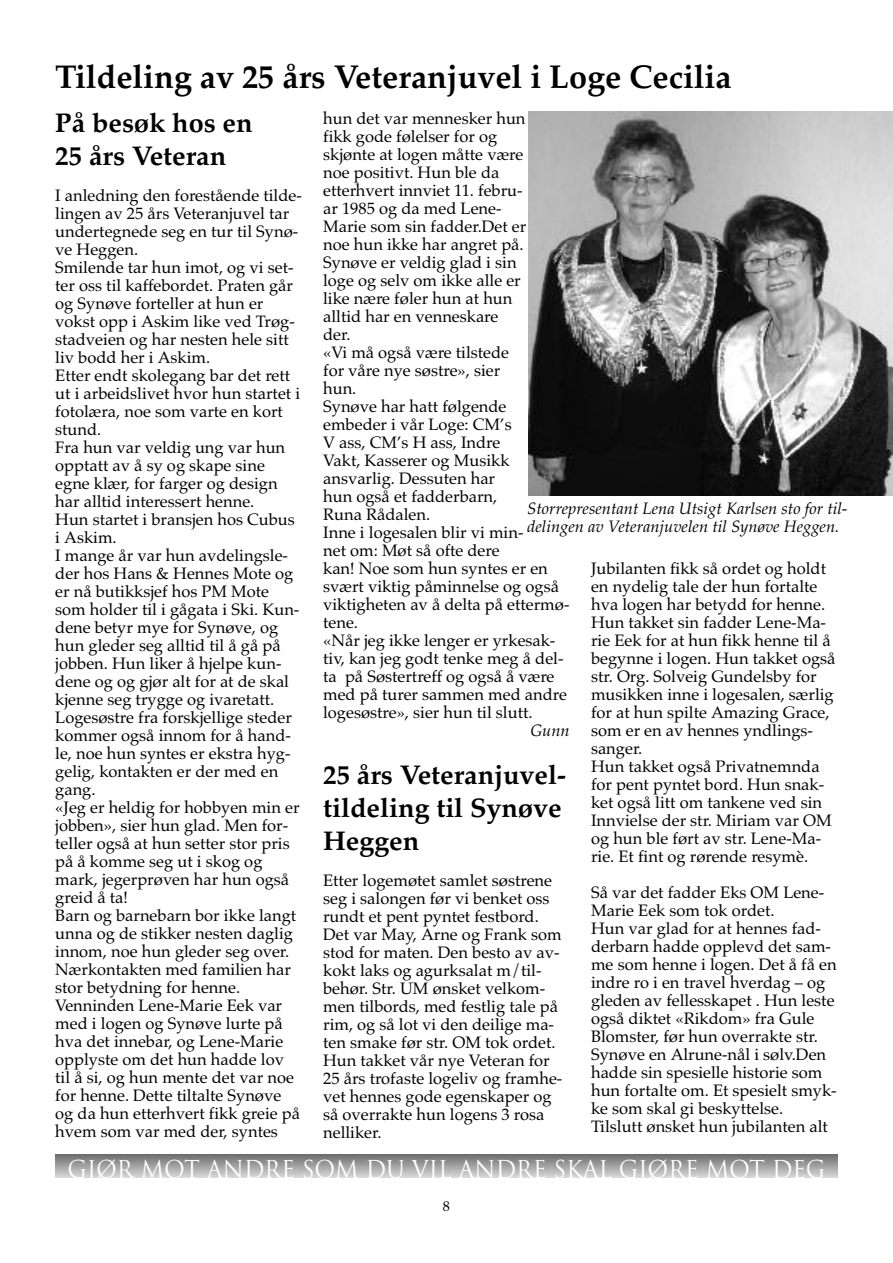
<style>
.page{position:relative;width:893px;height:1263px;background:#fff}
.page>*{position:absolute;margin:0;border:0;box-sizing:border-box;transform-origin:0 0}
.t1{font:700 33px "Palatino";color:#000}
.t2{font:700 27px/33px "Palatino";color:#000}
.t3{font:24px "Trajan";letter-spacing:-.015em;color:#fff;scale:.95 1}
.t4{font:16.5px/18px "Palatino";color:#000}
.t5{font:italic 16.5px/18px "Palatino";color:#000}
.t6{font:14.25px "Palatino";color:#000}
</style>
<div class="page">
<div style="left:55px;top:1154px;width:783px;height:24px;background:linear-gradient(to bottom,#6c6c6c,#d5d5d5)"></div>
<img style="left:528px;top:112px;width:365px;height:383px">
<h1 class="t1" style="left:55px;top:57px;width:678px">Tildeling av 25 års Veteranjuvel i Loge Cecilia</h1>
<h2 class="t2" style="left:55px;top:106px;width:199px">På besøk hos en<br>25 års Veteran</h2>
<p class="t4" style="left:55px;top:186px;width:248px">I anledning den forestående tilde&shy;lingen av 25 års Veteranjuvel tar undertegnede seg en tur til Synø&shy;ve Heggen.<br>Smilende tar hun imot, og vi set&shy;ter oss til kaffebordet. Praten går og Synøve forteller at hun er vokst opp i Askim like ved Trøg&shy;stadveien og har nesten hele sitt liv bodd her i Askim.<br>Etter endt skolegang bar det rett ut i arbeidslivet hvor hun startet i fotolæra, noe som varte en kort stund.<br>Fra hun var veldig ung var hun opptatt av å sy og skape sine egne klær, for farger og design har alltid interessert henne.<br>Hun startet i bransjen hos Cubus i Askim.<br>I mange år var hun avdelingsle&shy;der hos Hans &amp; Hennes Mote og er nå butikksjef hos PM Mote som holder til i gågata i Ski. Kun&shy;dene betyr mye for Synøve, og hun gleder seg alltid til å gå på jobben. Hun liker å hjelpe kun&shy;dene og og gjør alt for at de skal kjenne seg trygge og ivaretatt.<br>Logesøstre fra forskjellige steder kommer også innom for å hand&shy;le, noe hun syntes er ekstra hyg&shy;gelig, kontakten er der med en gang.<br>«Jeg er heldig for hobbyen min er jobben», sier hun glad. Men for&shy;teller også at hun setter stor pris på å komme seg ut i skog og mark, jegerprøven har hun også greid å ta!<br>Barn og barnebarn bor ikke langt unna og de stikker nesten daglig innom, noe hun gleder seg over.<br>Nærkontakten med familien har stor betydning for henne.<br>Venninden Lene-Marie Eek var med i logen og Synøve lurte på hva det innebar, og Lene-Marie opplyste om det hun hadde lov til å si, og hun mente det var noe for henne. Dette tiltalte Synøve og da hun etterhvert fikk greie på hvem som var med der, syntes</p>
<p class="t4" style="left:323px;top:109px;width:248px">hun det var mennesker hun<br>fikk gode følelser for og<br>skjønte at logen måtte være<br>noe positivt. Hun ble da etterhvert innviet 11. febru-<br>ar 1985 og da med Lene-<br>Marie som sin fadder.Det er<br>noe hun ikke har angret på.<br>Synøve er veldig glad i sin<br>loge og selv om ikke alle er<br>like nære føler hun at hun<br>alltid har en venneskare<br>der.<br>«Vi må også være tilstede<br>for våre nye søstre», sier<br>hun.<br>Synøve har hatt følgende embeder i vår Loge: CM’s<br>V ass, CM’s H ass, Indre<br>Vakt, Kasserer og Musikk ansvarlig. Dessuten har<br>hun også et fadderbarn,<br>Runa Rådalen.<br>Inne i logesalen blir vi min-<br>net om: Møt så ofte dere<br>kan! Noe som hun syntes er en svært viktig påminnelse og også viktigheten av å delta på ettermø&shy;tene.<br>«Når jeg ikke lenger er yrkesak&shy;tiv, kan jeg godt tenke meg å del&shy;ta på Søstertreff og også å være med på turer sammen med andre logesøstre», sier hun til slutt.</p>
<p class="t5" style="left:530px;top:721px;width:41px">Gunn</p>
<h2 class="t2" style="left:323px;top:758px;width:244px">25 års Veteranjuvel&shy;tildeling til Synøve<br>Heggen</h2>
<p class="t4" style="left:323px;top:871px;width:241px">Etter logemøtet samlet søstrene seg i salongen før vi benket oss rundt et pent pyntet festbord.<br>Det var May, Arne og Frank som stod for maten. Den besto av av&shy;kokt laks og agurksalat m/til&shy;behør. Str. UM ønsket velkom&shy;men tilbords, med festlig tale på rim, og så lot vi den deilige ma&shy;ten smake før str. OM tok ordet.<br>Hun takket vår nye Veteran for<br>25 års trofaste logeliv og framhe&shy;vet hennes gode egenskaper og så overrakte hun logens 3 rosa nelliker.</p>
<p class="t5" style="left:527px;top:499px;width:322px">Storrepresentant Lena Utsigt Karlsen sto for til&shy;delingen av Veteranjuvelen til Synøve Heggen.</p>
<p class="t4" style="left:591px;top:559px;width:246px">Jubilanten fikk så ordet og holdt en nydelig tale der hun fortalte hva logen har betydd for henne.<br>Hun takket sin fadder Lene-Ma&shy;rie Eek for at hun fikk henne til å begynne i logen. Hun takket også str. Org. Solveig Gundelsby for musikken inne i logesalen, særlig for at hun spilte Amazing Grace, som er en av hennes yndlings&shy;sanger.<br>Hun takket også Privatnemnda for pent pyntet bord. Hun snak&shy;ket også litt om tankene ved sin<br>Innvielse der str. Miriam var OM og hun ble ført av str. Lene-Ma&shy;rie. Et fint og rørende resymè.</p>
<p class="t4" style="left:591px;top:883px;width:247px">Så var det fadder Eks OM Lene-<br>Marie Eek som tok ordet.<br>Hun var glad for at hennes fad&shy;derbarn hadde opplevd det sam&shy;me som henne i logen. Det å få en indre ro i en travel hverdag – og gleden av fellesskapet . Hun leste også diktet «Rikdom» fra Gule<br>Blomster, før hun overrakte str.<br>Synøve en Alrune-nål i sølv.Den hadde sin spesielle historie som hun fortalte om. Et spesielt smyk&shy;ke som skal gi beskyttelse.<br>Tilslutt ønsket hun jubilanten alt</p>
<h3 class="t3" style="left:68px;top:1155px;width:799px">GJØR MOT ANDRE SOM DU VIL ANDRE SKAL GJØRE MOT DEG</h3>
<p class="t6" style="left:443px;top:1198px;width:9px">8</p>
</div>
